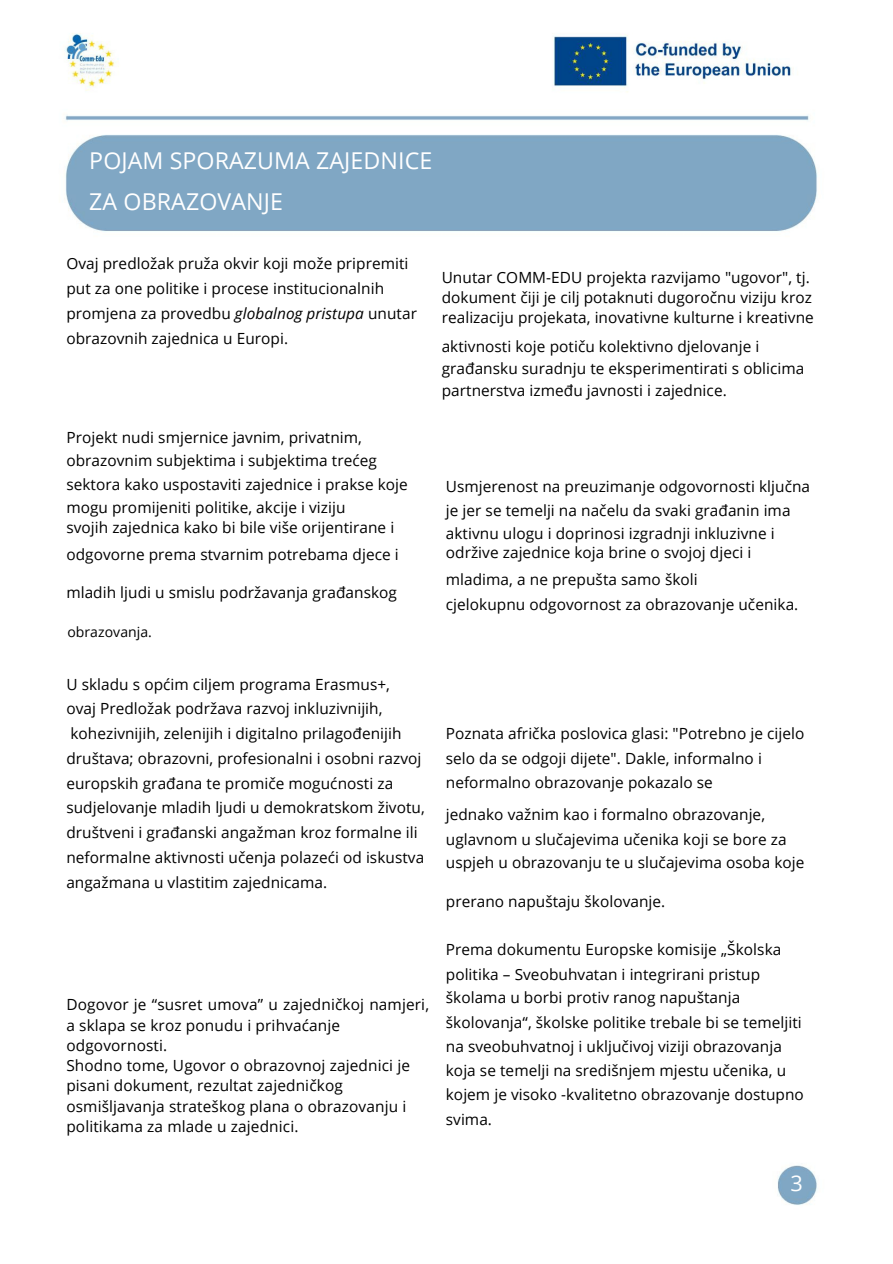
<style>
.page{position:relative;width:893px;height:1264px;background:#fff}
.page>*{position:absolute;margin:0;border:0;box-sizing:border-box;transform-origin:0 0}
.t1{font:23.25px/40.5px "Open Sans";letter-spacing:.005em;color:#fff}
.t2{font:21.6px "Open Sans";color:#fff}
.t3{font:15.45px/24.8px "Open Sans";letter-spacing:.005em;color:#000}
.t4{font:13.95px "Open Sans";letter-spacing:.005em;color:#000}
.s1{font-style:italic}
</style>
<div class="page">
<img style="left:65px;top:33px;width:753px;height:1172px">
<div style="left:429px;top:266px;width:400px;height:212px;background:#fff"></div>
<p class="t1" style="left:89px;top:140px;width:344px">POJAM SPORAZUMA ZAJEDNICE<br>ZA OBRAZOVANJE</p>
<p class="t3" style="left:66px;top:251px;width:352px">Ovaj predložak pruža okvir koji može pripremiti put za one politike i procese institucionalnih promjena za provedbu <span class="s1">globalnog pristupa</span> unutar obrazovnih zajednica u Europi.</p>
<p class="t3" style="left:66px;top:425px;width:343px;line-height:23.5px">Projekt nudi smjernice javnim, privatnim, obrazovnim subjektima i subjektima trećeg sektora kako uspostaviti zajednice i prakse koje mogu promijeniti politike, akcije i viziju</p>
<p class="t3" style="left:66px;top:514px;width:329px">svojih zajednica kako bi bile više orijentirane i</p>
<p class="t3" style="left:66px;top:541px;width:334px">odgovorne prema stvarnim potrebama djece i</p>
<p class="t3" style="left:66px;top:579px;width:332px">mladih ljudi u smislu podržavanja građanskog</p>
<p class="t4" style="left:67px;top:622px;width:86px">obrazovanja.</p>
<p class="t3" style="left:441px;top:264px;width:369px">Unutar COMM-EDU projekta razvijamo "ugovor", tj.</p>
<p class="t3" style="left:441px;top:287px;width:373px;line-height:20.2px">dokument čiji je cilj potaknuti dugoročnu viziju kroz realizaciju projekata, inovativne kulturne i kreativne</p>
<p class="t3" style="left:441px;top:334px;width:319px">aktivnosti koje potiču kolektivno djelovanje i</p>
<p class="t3" style="left:441px;top:355px;width:364px">građansku suradnju te eksperimentirati s oblicima</p>
<p class="t3" style="left:441px;top:378px;width:286px">partnerstva između javnosti i zajednice.</p>
<p class="t3" style="left:446px;top:474px;width:366px;line-height:23.5px">Usmjerenost na preuzimanje odgovornosti ključna je jer se temelji na načelu da svaki građanin ima aktivnu ulogu i doprinosi izgradnji inkluzivne i</p>
<p class="t3" style="left:446px;top:540px;width:307px">održive zajednice koja brine o svojoj djeci i</p>
<p class="t3" style="left:446px;top:567px;width:253px">mladima, a ne prepušta samo školi</p>
<p class="t3" style="left:446px;top:591px;width:354px">cjelokupnu odgovornost za obrazovanje učenika.</p>
<p class="t3" style="left:66px;top:671px;width:325px">U skladu s općim ciljem programa Erasmus+,</p>
<p class="t3" style="left:66px;top:696px;width:360px">ovaj Predložak podržava razvoj inkluzivnijih, kohezivnijih, zelenijih i digitalno prilagođenijih društava; obrazovni, profesionalni i osobni razvoj europskih građana te promiče mogućnosti za sudjelovanje mladih ljudi u demokratskom životu, društveni i građanski angažman kroz formalne ili neformalne aktivnosti učenja polazeći od iskustva angažmana u vlastitim zajednicama.</p>
<p class="t3" style="left:66px;top:994px;width:364px;line-height:20.2px">Dogovor je “susret umova” u zajedničkoj namjeri, a sklapa se kroz ponudu i prihvaćanje</p>
<p class="t3" style="left:66px;top:1032px;width:102px">odgovornosti.</p>
<p class="t3" style="left:66px;top:1055px;width:345px;line-height:20.2px">Shodno tome, Ugovor o obrazovnoj zajednici je pisani dokument, rezultat zajedničkog osmišljavanja strateškog plana o obrazovanju i politikama za mlade u zajednici.</p>
<p class="t3" style="left:446px;top:720px;width:360px">Poznata afrička poslovica glasi: "Potrebno je cijelo selo da se odgoji dijete". Dakle, informalno i neformalno obrazovanje pokazalo se</p>
<p class="t3" style="left:446px;top:801px;width:321px">jednako važnim kao i formalno obrazovanje,</p>
<p class="t3" style="left:446px;top:826px;width:342px">uglavnom u slučajevima učenika koji se bore za</p>
<p class="t3" style="left:446px;top:850px;width:360px">uspjeh u obrazovanju te u slučajevima osoba koje</p>
<p class="t3" style="left:446px;top:888px;width:221px">prerano napuštaju školovanje.</p>
<p class="t3" style="left:446px;top:936px;width:337px">Prema dokumentu Europske komisije „Školska</p>
<p class="t3" style="left:446px;top:961px;width:316px">politika – Sveobuhvatan i integrirani pristup</p>
<p class="t3" style="left:446px;top:984px;width:296px">školama u borbi protiv ranog napuštanja</p>
<p class="t3" style="left:446px;top:1009px;width:357px">školovanja“, školske politike trebale bi se temeljiti</p>
<p class="t3" style="left:446px;top:1033px;width:337px">na sveobuhvatnoj i uključivoj viziji obrazovanja</p>
<p class="t3" style="left:446px;top:1057px;width:342px">koja se temelji na središnjem mjestu učenika, u</p>
<p class="t3" style="left:446px;top:1081px;width:359px">kojem je visoko -kvalitetno obrazovanje dostupno</p>
<p class="t3" style="left:446px;top:1106px;width:48px">svima.</p>
<p class="t2" style="left:790px;top:1167px;width:14px">3</p>
</div>
